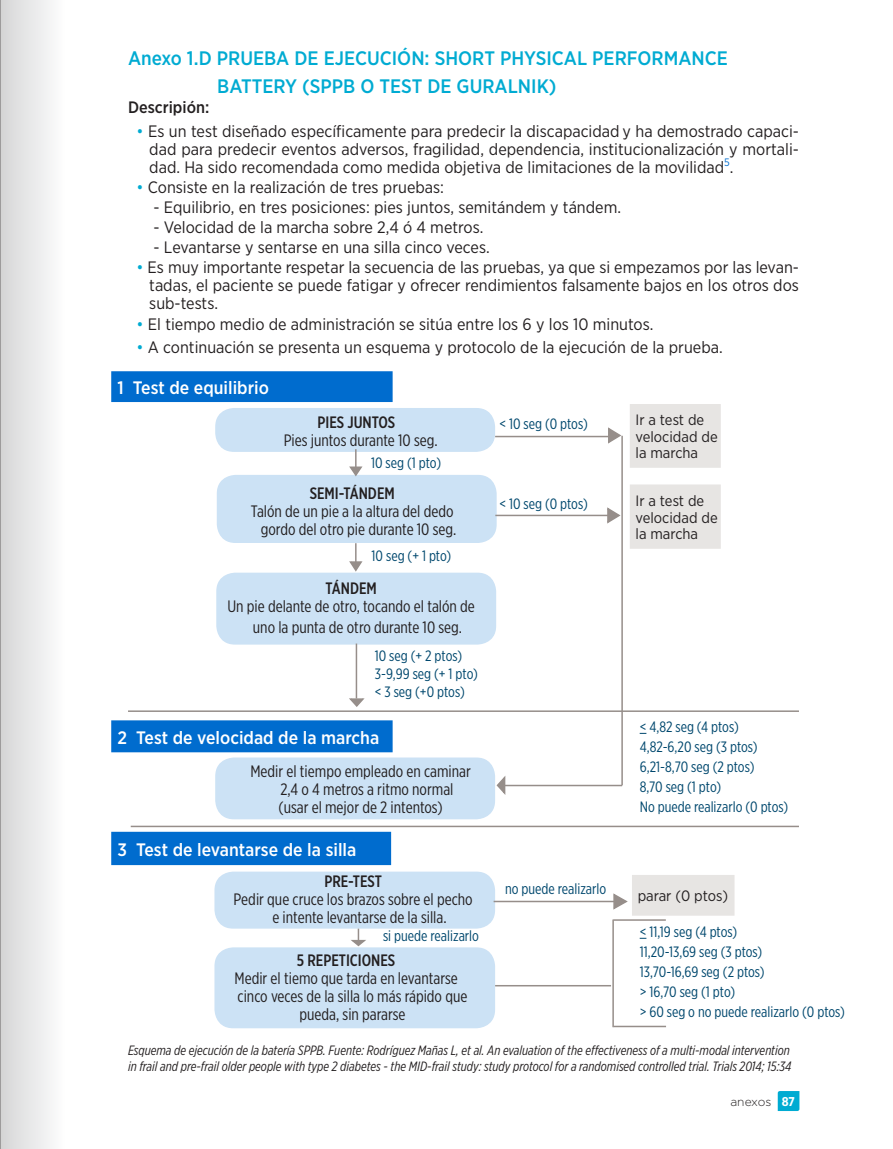
<style>
.page{position:relative;width:893px;height:1149px;background:#fff}
.page>*{position:absolute;margin:0;border:0;box-sizing:border-box;transform-origin:0 0}
.Heading_ANEXO1D{font:500 19.5px/28.8px "Gotham Narrow";color:#00abd2}
.t1{font:500 18px "Gotham Narrow";color:#fff}
.t2{font:16.5px/18px "Gotham Narrow";color:#231f20;text-align:justify}
.t3{font:16.5px/18px "Gotham X Narrow";color:#231f20}
.t4{font:500 16.5px "Gotham X Narrow";color:#231f20}
.t5{font:500 16.5px "Gotham Narrow";color:#231f20}
.t6{font:15px "Gotham X Narrow";color:#00486e}
.t7{font:15px/16.5px "Gotham Narrow";color:#231f20}
.t8{font:italic 13.5px/16.5px "Gotham X Narrow";color:#231f20}
.t9{font:300 12px "Gotham";color:#231f20}
.s1{color:#00abd2}
.s2{font-family:"Gotham X Narrow";font-weight:700;font-size:12.75px;color:#fff}
</style>
<div class="page">
<svg style="left:778px;top:1091px;width:21px;height:19px"></svg>
<div style="left:215px;top:947px;width:279px;height:80px;background:#cce2f5;border-radius:18px"></div>
<div style="left:214px;top:947px;width:281px;height:80px;border:2px solid #cce2f5;border-radius:18px"></div>
<div style="left:215px;top:872px;width:279px;height:55px;background:#cce2f5;border-radius:18px"></div>
<div style="left:214px;top:871px;width:281px;height:57px;border:2px solid #cce2f5;border-radius:18px"></div>
<div style="left:216px;top:758px;width:278px;height:60px;background:#cce2f5;border-radius:18px"></div>
<div style="left:215px;top:757px;width:280px;height:62px;border:2px solid #cce2f5;border-radius:18px"></div>
<div style="left:217px;top:573px;width:278px;height:70px;background:#cce2f5;border-radius:18px"></div>
<div style="left:216px;top:572px;width:280px;height:72px;border:2px solid #cce2f5;border-radius:18px"></div>
<div style="left:218px;top:475px;width:278px;height:67px;background:#cce2f5;border-radius:18px"></div>
<div style="left:217px;top:474px;width:280px;height:69px;border:2px solid #cce2f5;border-radius:18px"></div>
<div style="left:216px;top:408px;width:278px;height:43px;background:#cce2f5;border-radius:18px"></div>
<div style="left:215px;top:408px;width:280px;height:44px;border:2px solid #cce2f5;border-radius:18px"></div>
<div style="left:112px;top:372px;width:280px;height:29px;background:#006cce"></div>
<div style="left:111px;top:371px;width:282px;height:31px;border:2px solid #006cce"></div>
<svg style="left:348px;top:449px;width:16px;height:28px"></svg>
<hr style="left:355px;top:543px;width:2px;height:20px;background:#968e8a">
<svg style="left:348px;top:560px;width:16px;height:13px"></svg>
<hr style="left:356px;top:643px;width:1px;height:55px;background:#968e8a">
<svg style="left:349px;top:696px;width:16px;height:11px"></svg>
<hr style="left:495px;top:435px;width:116px;height:2px;background:#968e8a">
<svg style="left:607px;top:427px;width:14px;height:17px"></svg>
<div style="left:630px;top:404px;width:90px;height:63px;background:#e7e5e3"></div>
<div style="left:630px;top:485px;width:90px;height:63px;background:#e7e5e3"></div>
<div style="left:630px;top:484px;width:91px;height:64px;border:2px solid #e7e5e3"></div>
<hr style="left:128px;top:710px;width:671px;height:1px;background:#968e8a">
<div style="left:112px;top:721px;width:280px;height:30px;background:#006cce"></div>
<div style="left:111px;top:720px;width:282px;height:32px;border:2px solid #006cce"></div>
<hr style="left:505px;top:784px;width:117px;height:2px;background:#968e8a">
<svg style="left:496px;top:776px;width:11px;height:19px"></svg>
<hr style="left:131px;top:825px;width:668px;height:1px;background:#968e8a">
<div style="left:112px;top:832px;width:278px;height:32px;background:#006cce"></div>
<div style="left:111px;top:831px;width:280px;height:33px;border:2px solid #006cce"></div>
<svg style="left:351px;top:928px;width:17px;height:18px"></svg>
<hr style="left:494px;top:900px;width:120px;height:1px;background:#968e8a">
<svg style="left:612px;top:893px;width:16px;height:17px"></svg>
<div style="left:633px;top:875px;width:101px;height:39px;background:#e7e5e3"></div>
<div style="left:632px;top:874px;width:102px;height:41px;border:2px solid #e7e5e3"></div>
<hr style="left:621px;top:435px;width:2px;height:350px;background:#968e8a">
<hr style="left:495px;top:514px;width:116px;height:2px;background:#968e8a">
<svg style="left:606px;top:506px;width:16px;height:18px"></svg>
<hr style="left:495px;top:984px;width:116px;height:2px;background:#968e8a">
<hr style="left:612px;top:919px;width:2px;height:107px;background:#968e8a">
<hr style="left:613px;top:919px;width:53px;height:1px;background:#968e8a">
<hr style="left:614px;top:1025px;width:52px;height:1px;background:#968e8a">
<div style="left:0;top:0;width:72px;height:1148px;background:linear-gradient(to right,#d5d5d6,#fff)"></div>
<p class="Heading_ANEXO1D" style="left:217px;top:43px;width:512px;text-indent:-89px">Anexo 1.D PRUEBA DE EJECUCIÓN: SHORT PHYSICAL PERFORMANCE<br>BATTERY (SPPB O TEST DE GURALNIK)</p>
<p class="t5" style="left:128px;top:97px;width:83px">Descripión:</p>
<p class="t2" style="left:149px;top:121px;width:651px;text-indent:-13px"><span class="s1">•</span> Es un test diseñado específicamente para predecir la discapacidad y ha demostrado capaci&shy;dad para predecir eventos adversos, fragilidad, dependencia, institucionalización y mortali&shy;dad. Ha sido recomendada como medida objetiva de limitaciones de la movilidad<sup>5</sup>.</p>
<p class="t2" style="left:137px;top:178px;width:309px"><span class="s1">•</span> Consiste en la realización de tres pruebas:</p>
<p class="t2" style="left:154px;top:198px;width:469px">- Equilibrio, en tres posiciones: pies juntos, semitándem y tándem.</p>
<p class="t2" style="left:154px;top:218px;width:331px">- Velocidad de la marcha sobre 2,4 ó 4 metros.</p>
<p class="t2" style="left:154px;top:238px;width:338px">- Levantarse y sentarse en una silla cinco veces.</p>
<p class="t2" style="left:149px;top:258px;width:651px;text-indent:-13px"><span class="s1">•</span> Es muy importante respetar la secuencia de las pruebas, ya que si empezamos por las levan&shy;tadas, el paciente se puede fatigar y ofrecer rendimientos falsamente bajos en los otros dos sub-tests.</p>
<p class="t2" style="left:137px;top:314px;width:518px"><span class="s1">•</span> El tiempo medio de administración se sitúa entre los 6 y los 10 minutos.</p>
<p class="t2" style="left:137px;top:338px;width:588px"><span class="s1">•</span> A continuación se presenta un esquema y protocolo de la ejecución de la prueba.</p>
<p class="t1" style="left:117px;top:376px;width:153px">1 Test de equilibrio</p>
<p class="t4" style="left:318px;top:411px;width:79px">PIES JUNTOS</p>
<p class="t3" style="left:284px;top:430px;width:156px">Pies juntos durante 10 seg.</p>
<p class="t6" style="left:371px;top:454px;width:72px">10 seg (1 pto)</p>
<p class="t4" style="left:310px;top:482px;width:86px">SEMI-TÁNDEM</p>
<p class="t3" style="left:251px;top:501px;width:207px;text-align:center">Talón de un pie a la altura del dedo gordo del otro pie durante 10 seg.</p>
<p class="t6" style="left:372px;top:547px;width:81px">10 seg (+ 1 pto)</p>
<p class="t4" style="left:326px;top:577px;width:53px">TÁNDEM</p>
<p class="t3" style="left:253px;top:594px;width:224px;line-height:21.6px;text-indent:-25px">Un pie delante de otro, tocando el talón de uno la punta de otro durante 10 seg.</p>
<p class="t6" style="left:375px;top:646px;width:89px">10 seg (+ 2 ptos)</p>
<p class="t6" style="left:375px;top:664px;width:105px">3-9,99 seg (+ 1 pto)</p>
<p class="t6" style="left:375px;top:682px;width:91px">&lt; 3 seg (+0 ptos)</p>
<p class="t7" style="left:635px;top:411px;width:84px">Ir a test de velocidad de la marcha</p>
<p class="t7" style="left:635px;top:492px;width:84px">Ir a test de velocidad de la marcha</p>
<p class="t6" style="left:499px;top:414px;width:90px">&lt; 10 seg (0 ptos)</p>
<p class="t6" style="left:499px;top:494px;width:90px">&lt; 10 seg (0 ptos)</p>
<p class="t1" style="left:117px;top:725px;width:263px">2 Test de velocidad de la marcha</p>
<p class="t3" style="left:280px;top:761px;width:192px;text-indent:-30px">Medir el tiempo empleado en caminar<br>2,4 o 4 metros a ritmo normal</p>
<p class="t3" style="left:278px;top:797px;width:166px">(usar el mejor de 2 intentos)</p>
<p class="t6" style="left:640px;top:717px;width:101px">&lt; 4,82 seg (4 ptos)</p>
<p class="t6" style="left:640px;top:737px;width:119px">4,82-6,20 seg (3 ptos)</p>
<p class="t6" style="left:640px;top:757px;width:116px">6,21-8,70 seg (2 ptos)</p>
<p class="t6" style="left:640px;top:777px;width:83px">8,70 seg (1 pto)</p>
<p class="t6" style="left:640px;top:798px;width:150px">No puede realizarlo (0 ptos)</p>
<p class="t1" style="left:117px;top:837px;width:241px">3 Test de levantarse de la silla</p>
<p class="t4" style="left:324px;top:870px;width:59px">PRE-TEST</p>
<p class="t3" style="left:272px;top:889px;width:202px;text-indent:-39px">Pedir que cruce los brazos sobre el pecho e intente levantarse de la silla.</p>
<p class="t6" style="left:383px;top:926px;width:97px">si puede realizarlo</p>
<p class="t4" style="left:297px;top:949px;width:100px">5 REPETICIONES</p>
<p class="t3" style="left:234px;top:968px;width:234px;text-align:center">Medir el tiemo que tarda en levantarse cinco veces de la silla lo más rápido que pueda, sin pararse</p>
<p class="t6" style="left:505px;top:879px;width:103px">no puede realizarlo</p>
<p class="t7" style="left:638px;top:887px;width:92px">parar (0 ptos)</p>
<p class="t6" style="left:640px;top:922px;width:99px">&lt; 11,19 seg (4 ptos)</p>
<p class="t6" style="left:640px;top:942px;width:124px">11,20-13,69 seg (3 ptos)</p>
<p class="t6" style="left:640px;top:962px;width:126px">13,70-16,69 seg (2 ptos)</p>
<p class="t6" style="left:640px;top:982px;width:97px">&gt; 16,70 seg (1 pto)</p>
<p class="t6" style="left:640px;top:1002px;width:207px">&gt; 60 seg o no puede realizarlo (0 ptos)</p>
<p class="t8" style="left:128px;top:1041px;width:665px">Esquema de ejecución de la batería SPPB. Fuente: Rodríguez Mañas L, et al. An evaluation of the effectiveness of a multi-modal intervention in frail and pre-frail older people with type 2 diabetes - the MID-frail study: study protocol for a randomised controlled trial. Trials 2014; 15:34</p>
<p class="t9" style="left:730px;top:1093px;width:66px">anexos <span class="s2">87</span></p>
</div>
